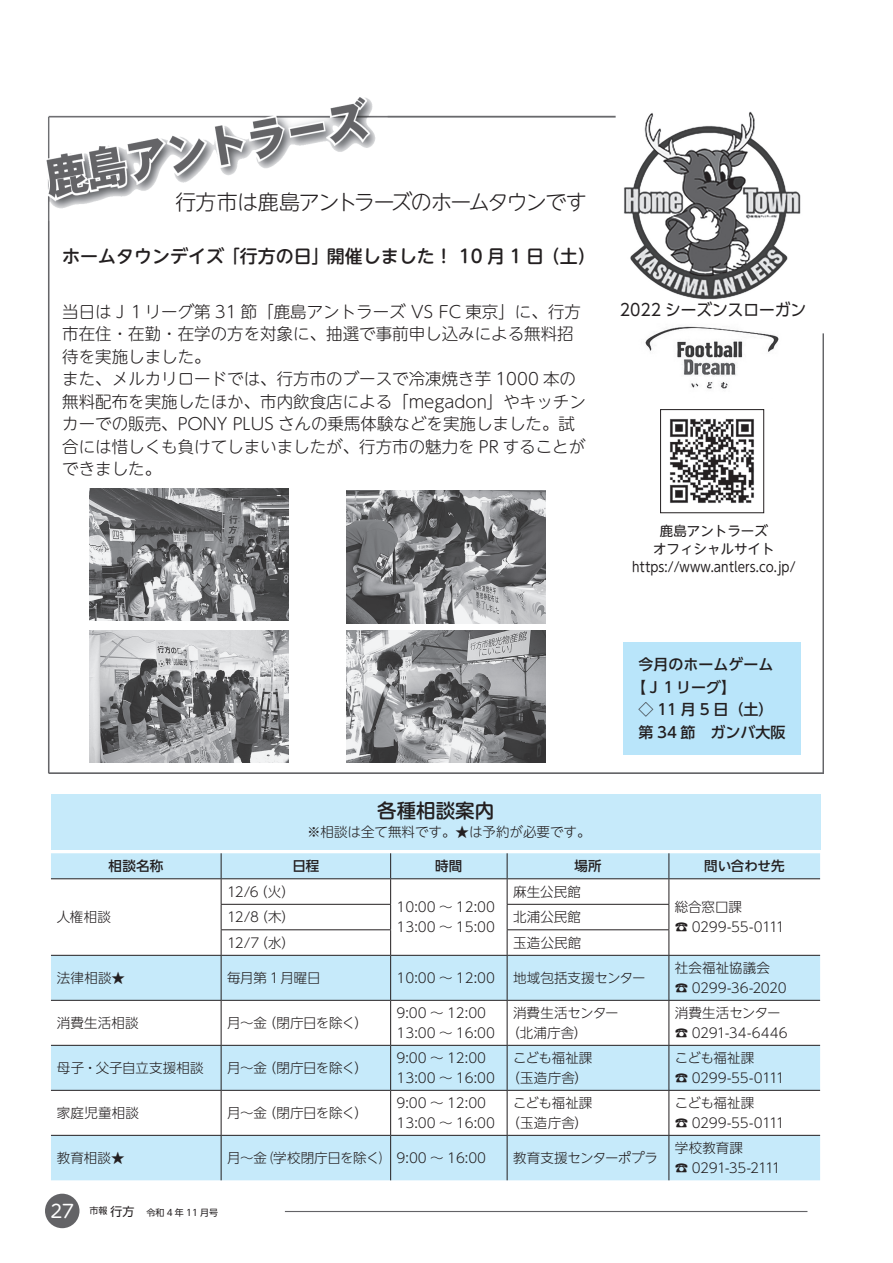
<style>
.page{position:relative;width:893px;height:1263px;background:#fff}
.page>*{position:absolute;margin:0;border:0;box-sizing:border-box;transform-origin:0 0}
.t1{font:300 21px "UD Shin M Go Pro";letter-spacing:-.06em;color:#231f20}
.t2{font:500 19.5px "UD Shin M Go Pro";color:#231f20}
.t3{font:500 18px "UD Shin M Go Pro";color:#231f20}
.t4{font:300 16.5px/22.5px "UD Shin M Go Pro";color:#231f20}
.t5{font:16.5px "UD Shin Go Pro";color:#231f20;scale:.95 1}
.t6{font:500 15px "UD Shin Go Pro";color:#231f20}
.t7{font:300 13.5px/19.5px "UD Shin Go NT Pro";color:#231f20}
.t8{font:13.5px/18px "UD Shin M Go Pro";color:#231f20;text-align:center}
.t9{font:300 13.5px/19.5px "UD Shin Go NT Pro";letter-spacing:-.03em;color:#231f20}
.t10{font:300 13.5px/19.5px "UD Shin Go NT Pro";letter-spacing:-.02em;color:#231f20}
.t11{font:300 13.5px "UD Shin M Go Pro";color:#231f20}
.t12{font:300 13.5px/19.5px "UD Shin Go NT Pro";letter-spacing:-.025em;color:#231f20}
.t13{font:500 13.5px "UD Shin Go NT Pro";letter-spacing:.005em;color:#231f20}
.t14{font:9px "UD Shin Go NT Pro";color:#231f20}
.s1{font-family:"UD Shin M Go Pro";font-size:18px;color:#fff}
.s2{font-size:12px}
</style>
<div class="page">
<div style="left:45px;top:1194px;width:34px;height:34px;background:#636366;border-radius:50%"></div>
<hr style="left:285px;top:1211px;width:522px;height:1px;background:#636366">
<img style="left:46px;top:97px;width:778px;height:677px">
<svg style="left:51px;top:853px;width:769px;height:327px"></svg>
<hr style="left:51px;top:878px;width:170px;height:1px;background:#231f20">
<hr style="left:221px;top:878px;width:170px;height:1px;background:#231f20">
<hr style="left:391px;top:878px;width:116px;height:1px;background:#231f20">
<hr style="left:507px;top:878px;width:162px;height:1px;background:#231f20">
<hr style="left:669px;top:878px;width:151px;height:1px;background:#231f20">
<hr style="left:221px;top:904px;width:170px;height:1px;background:#231f20">
<hr style="left:507px;top:904px;width:162px;height:1px;background:#231f20">
<hr style="left:221px;top:929px;width:170px;height:1px;background:#231f20">
<svg style="left:221px;top:853px;width:1px;height:102px"></svg>
<svg style="left:390px;top:853px;width:1px;height:102px"></svg>
<hr style="left:507px;top:929px;width:162px;height:1px;background:#231f20">
<svg style="left:507px;top:853px;width:1px;height:102px"></svg>
<svg style="left:668px;top:853px;width:1px;height:102px"></svg>
<hr style="left:51px;top:955px;width:170px;height:1px;background:#231f20">
<hr style="left:221px;top:955px;width:170px;height:1px;background:#231f20">
<hr style="left:221px;top:956px;width:1px;height:44px;background:#231f20">
<hr style="left:391px;top:955px;width:116px;height:1px;background:#231f20">
<hr style="left:390px;top:956px;width:1px;height:44px;background:#231f20">
<hr style="left:507px;top:955px;width:162px;height:1px;background:#231f20">
<hr style="left:507px;top:956px;width:1px;height:44px;background:#231f20">
<hr style="left:669px;top:955px;width:151px;height:1px;background:#231f20">
<hr style="left:668px;top:956px;width:1px;height:44px;background:#231f20">
<hr style="left:51px;top:1000px;width:170px;height:1px;background:#231f20">
<hr style="left:221px;top:1000px;width:170px;height:1px;background:#231f20">
<hr style="left:221px;top:1001px;width:1px;height:44px;background:#231f20">
<hr style="left:391px;top:1000px;width:116px;height:1px;background:#231f20">
<hr style="left:390px;top:1001px;width:1px;height:44px;background:#231f20">
<hr style="left:507px;top:1000px;width:162px;height:1px;background:#231f20">
<hr style="left:507px;top:1001px;width:1px;height:44px;background:#231f20">
<hr style="left:669px;top:1000px;width:151px;height:1px;background:#231f20">
<hr style="left:668px;top:1001px;width:1px;height:44px;background:#231f20">
<hr style="left:51px;top:1045px;width:170px;height:1px;background:#231f20">
<hr style="left:221px;top:1045px;width:170px;height:1px;background:#231f20">
<hr style="left:221px;top:1046px;width:1px;height:44px;background:#231f20">
<hr style="left:391px;top:1045px;width:116px;height:1px;background:#231f20">
<hr style="left:390px;top:1046px;width:1px;height:44px;background:#231f20">
<hr style="left:507px;top:1045px;width:162px;height:1px;background:#231f20">
<hr style="left:507px;top:1046px;width:1px;height:44px;background:#231f20">
<hr style="left:669px;top:1045px;width:151px;height:1px;background:#231f20">
<hr style="left:668px;top:1046px;width:1px;height:44px;background:#231f20">
<hr style="left:51px;top:1090px;width:170px;height:1px;background:#231f20">
<hr style="left:221px;top:1090px;width:170px;height:1px;background:#231f20">
<hr style="left:221px;top:1091px;width:1px;height:44px;background:#231f20">
<hr style="left:391px;top:1090px;width:116px;height:1px;background:#231f20">
<hr style="left:390px;top:1091px;width:1px;height:44px;background:#231f20">
<hr style="left:507px;top:1090px;width:162px;height:1px;background:#231f20">
<hr style="left:507px;top:1091px;width:1px;height:44px;background:#231f20">
<hr style="left:669px;top:1090px;width:151px;height:1px;background:#231f20">
<hr style="left:668px;top:1091px;width:1px;height:44px;background:#231f20">
<hr style="left:51px;top:1135px;width:170px;height:1px;background:#231f20">
<hr style="left:221px;top:1135px;width:170px;height:1px;background:#231f20">
<hr style="left:221px;top:1136px;width:1px;height:44px;background:#231f20">
<hr style="left:391px;top:1135px;width:116px;height:1px;background:#231f20">
<hr style="left:390px;top:1136px;width:1px;height:44px;background:#231f20">
<hr style="left:507px;top:1135px;width:162px;height:1px;background:#231f20">
<hr style="left:507px;top:1136px;width:1px;height:44px;background:#231f20">
<hr style="left:669px;top:1135px;width:151px;height:1px;background:#231f20">
<hr style="left:668px;top:1136px;width:1px;height:44px;background:#231f20">
<div style="left:51px;top:794px;width:769px;height:55px;background:#c6eafa"></div>
<img style="left:662px;top:411px;width:100px;height:100px">
<div style="left:660px;top:409px;width:104px;height:104px;border:1px solid #231f20"></div>
<img style="left:622px;top:102px;width:182px;height:199px">
<img style="left:634px;top:316px;width:156px;height:83px">
<div style="left:175px;top:191px;width:412px;height:21px;background:#fff"></div>
<div style="left:624px;top:642px;width:177px;height:113px;background:#b9e5fa"></div>
<img style="left:90px;top:488px;width:199px;height:133px">
<img style="left:347px;top:490px;width:199px;height:133px">
<img style="left:347px;top:630px;width:199px;height:133px">
<img style="left:90px;top:630px;width:199px;height:133px">
<div style="left:246px;top:181px;width:242px;height:10px;background:#fff"></div>
<h1 class="t1" style="left:175px;top:185px;width:413px">行方市は鹿島アントラーズのホームタウンです</h1>
<h3 class="t3" style="left:62px;top:242px;width:535px">ホームタウンデイズ「行方の日」開催しました！ 10 月 1 日（土）</h3>
<p class="t4" style="left:62px;top:299px;width:525px">当日はＪ１リーグ第 31 節「鹿島アントラーズ VS FC 東京」に、行方市在住・在勤・在学の方を対象に、抽選で事前申し込みによる無料招待を実施しました。<br>また、メルカリロードでは、行方市のブースで冷凍焼き芋 1000 本の無料配布を実施したほか、市内飲食店による「megadon」やキッチンカーでの販売、PONY PLUS さんの乗馬体験などを実施しました。試合には惜しくも負けてしまいましたが、行方市の魅力を PR することができました。</p>
<h2 class="t2" style="left:377px;top:795px;width:118px">各種相談案内</h2>
<p class="t11" style="left:307px;top:821px;width:285px">※相談は全て無料です。★は予約が必要です。</p>
<p class="t5" style="left:620px;top:296px;width:198px">2022 シーズンスローガン</p>
<p class="t8" style="left:632px;top:521px;width:165px">鹿島アントラーズ<br>オフィシャルサイトhttps://www.antlers.co.jp/</p>
<p class="t6" style="left:639px;top:653px;width:136px">今月のホームゲーム</p>
<p class="t6" style="left:631px;top:675px;width:106px">【Ｊ１リーグ】</p>
<p class="t6" style="left:639px;top:698px;width:136px">◇ 11 月 5 日（土）</p>
<p class="t6" style="left:639px;top:720px;width:148px">第 34 節　ガンバ大阪</p>
<p class="t13" style="left:109px;top:855px;width:56px">相談名称</p>
<p class="t13" style="left:292px;top:855px;width:29px">日程</p>
<p class="t13" style="left:435px;top:855px;width:29px">時間</p>
<p class="t13" style="left:574px;top:855px;width:29px">場所</p>
<p class="t13" style="left:704px;top:855px;width:82px">問い合わせ先</p>
<p class="t7" style="left:57px;top:907px;width:55px">人権相談</p>
<p class="t7" style="left:227px;top:881px;width:69px">12/6（火）</p>
<p class="t7" style="left:513px;top:881px;width:69px">麻生公民館</p>
<p class="t10" style="left:675px;top:897px;width:111px">総合窓口課<br>☎ 0299-55-0111</p>
<p class="t7" style="left:397px;top:897px;width:100px">10:00 ～ 12:00<br>13:00 ～ 15:00</p>
<p class="t7" style="left:227px;top:907px;width:69px">12/8（木）</p>
<p class="t7" style="left:513px;top:907px;width:69px">北浦公民館</p>
<p class="t7" style="left:227px;top:932px;width:69px">12/7（水）</p>
<p class="t7" style="left:513px;top:932px;width:70px">玉造公民館</p>
<p class="t7" style="left:57px;top:967px;width:70px">法律相談★</p>
<p class="t7" style="left:227px;top:967px;width:95px">毎月第 1 月曜日</p>
<p class="t7" style="left:397px;top:967px;width:100px">10:00 ～ 12:00</p>
<p class="t7" style="left:513px;top:967px;width:134px">地域包括支援センター</p>
<p class="t7" style="left:675px;top:958px;width:113px">社会福祉協議会☎ 0299-36-2020</p>
<p class="t7" style="left:57px;top:1012px;width:83px">消費生活相談</p>
<p class="t7" style="left:227px;top:1012px;width:142px">月～金（閉庁日を除く）</p>
<p class="t7" style="left:397px;top:1003px;width:100px">9:00 ～ 12:00<br>13:00 ～ 16:00</p>
<p class="t7" style="left:506px;top:1003px;width:114px;text-indent:7px">消費生活センター（北浦庁舎）</p>
<p class="t7" style="left:675px;top:1003px;width:114px">消費生活センター☎ 0291-34-6446</p>
<p class="t7" style="left:57px;top:1057px;width:148px">母子・父子自立支援相談</p>
<p class="t7" style="left:227px;top:1057px;width:142px">月～金（閉庁日を除く）</p>
<p class="t7" style="left:397px;top:1048px;width:100px">9:00 ～ 12:00<br>13:00 ～ 16:00</p>
<p class="t7" style="left:506px;top:1048px;width:88px;text-align:center">こども福祉課（玉造庁舎）</p>
<p class="t9" style="left:675px;top:1048px;width:111px">こども福祉課<br>☎ 0299-55-0111</p>
<p class="t7" style="left:57px;top:1102px;width:84px">家庭児童相談</p>
<p class="t7" style="left:227px;top:1102px;width:142px">月～金（閉庁日を除く）</p>
<p class="t7" style="left:397px;top:1093px;width:100px">9:00 ～ 12:00<br>13:00 ～ 16:00</p>
<p class="t7" style="left:506px;top:1093px;width:88px;text-align:center">こども福祉課（玉造庁舎）</p>
<p class="t9" style="left:675px;top:1093px;width:111px">こども福祉課<br>☎ 0299-55-0111</p>
<p class="t7" style="left:57px;top:1147px;width:69px">教育相談★</p>
<p class="t7" style="left:227px;top:1147px;width:261px">月～金（学校閉庁日を除く） 9:00 ～ 16:00</p>
<p class="t10" style="left:513px;top:1147px;width:146px">教育支援センターポプラ</p>
<p class="t12" style="left:675px;top:1138px;width:107px">学校教育課<br>☎ 0291-35-2111</p>
<p class="t14" style="left:50px;top:1205px;width:169px"><span class="s1">27</span> 市報 <span class="s2">行方　</span>令和 4 年 11 月号</p>
</div>
